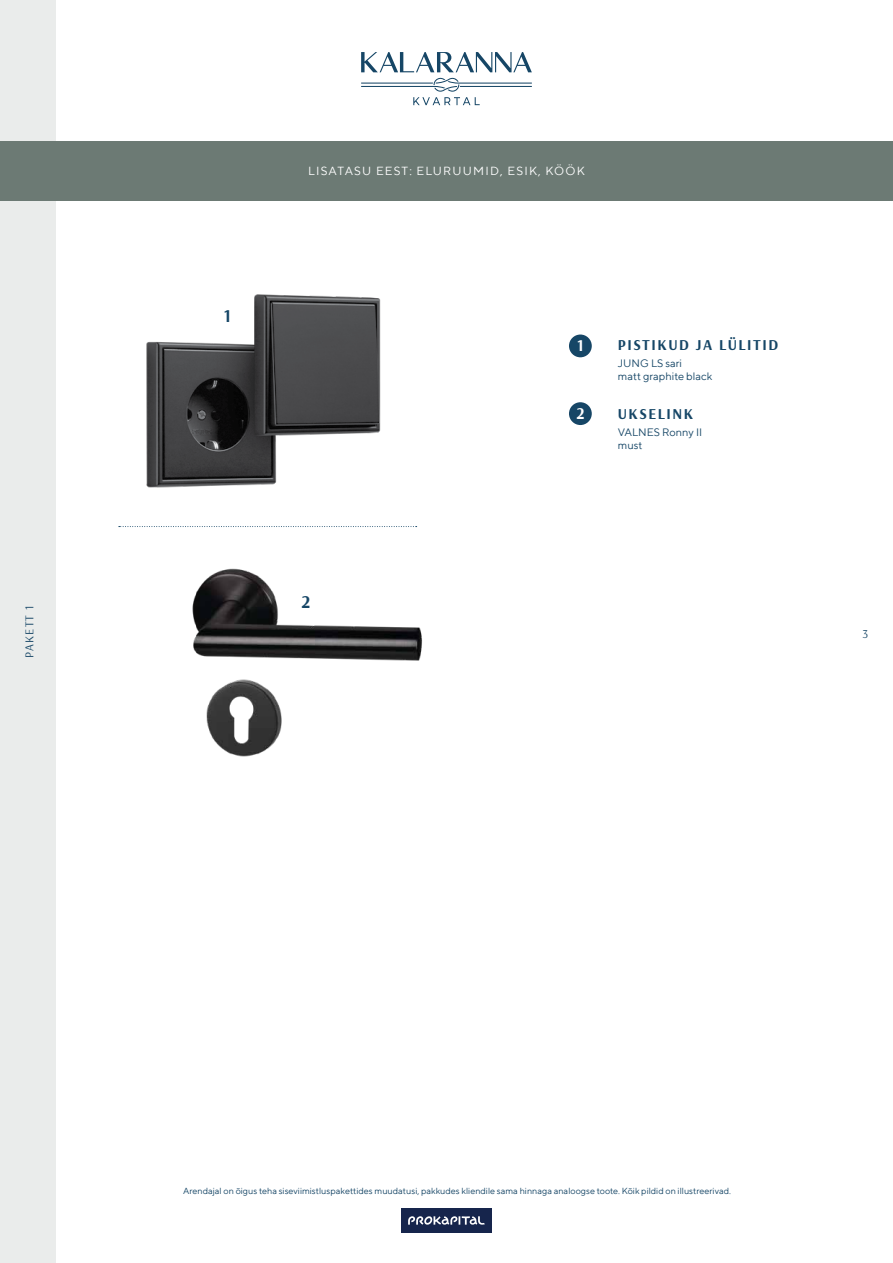
<style>
.page{position:relative;width:893px;height:1263px;background:#fff}
.page>*{position:absolute;margin:0;border:0;box-sizing:border-box;transform-origin:0 0}
.t1{font:700 18px "Arsenal";color:#164666}
.t2{font:700 16.5px "Arsenal";color:#fff}
.t3{font:700 15.15px "Arsenal";letter-spacing:.1em;color:#164666}
.t4{font:12px "TT Norms";letter-spacing:.1em;color:#fff}
.t5{font:12px "Arsenal";letter-spacing:.1em;color:#154565}
.t6{font:10.95px/13px "TT Norms";color:#164666}
.t7{font:9px "TT Norms";color:#164666}
</style>
<div class="page">
<div style="left:0;top:0;width:55px;height:1263px;background:#eaeceb"></div>
<svg style="left:361px;top:52px;width:171px;height:20px"></svg>
<svg style="left:361px;top:78px;width:171px;height:27px"></svg>
<div style="left:401px;top:1208px;width:91px;height:25px;background:#16254c"></div>
<svg style="left:408px;top:1216px;width:77px;height:9px"></svg>
<div style="left:0;top:141px;width:893px;height:60px;background:#6c7a74"></div>
<div style="left:569px;top:334px;width:23px;height:23px;background:#164666;border-radius:50%"></div>
<div style="left:569px;top:402px;width:23px;height:23px;background:#164666;border-radius:50%"></div>
<img style="left:146px;top:294px;width:235px;height:194px">
<img style="left:192px;top:527px;width:230px;height:230px">
<svg style="left:119px;top:526px;width:298px;height:1px"></svg>
<h3 class="t5" style="left:21px;top:657px;width:54px;rotate:-90deg">PAKETT 1</h3>
<h1 class="t1" style="left:224px;top:303px;width:9px">1</h1>
<h3 class="t4" style="left:308px;top:163px;width:278px">LISATASU EEST: ELURUUMID, ESIK, KÖÖK</h3>
<h1 class="t1" style="left:301px;top:589px;width:10px">2</h1>
<h2 class="t2" style="left:577px;top:334px;width:8px">1</h2>
<h2 class="t2" style="left:576px;top:402px;width:9px">2</h2>
<h3 class="t3" style="left:618px;top:334px;width:162px">PISTIKUD JA LÜLITID</h3>
<p class="t6" style="left:618px;top:356px;width:96px">JUNG LS sari<br>matt graphite black</p>
<h3 class="t3" style="left:618px;top:403px;width:77px">UKSELINK</h3>
<p class="t6" style="left:618px;top:425px;width:86px">VALNES Ronny II must</p>
<h3 class="t5" style="left:862px;top:625px;width:7px">3</h3>
<p class="t7" style="left:183px;top:1185px;width:549px">Arendajal on õigus teha siseviimistluspakettides muudatusi, pakkudes kliendile sama hinnaga analoogse toote. Kõik pildid on illustreerivad.</p>
</div>
